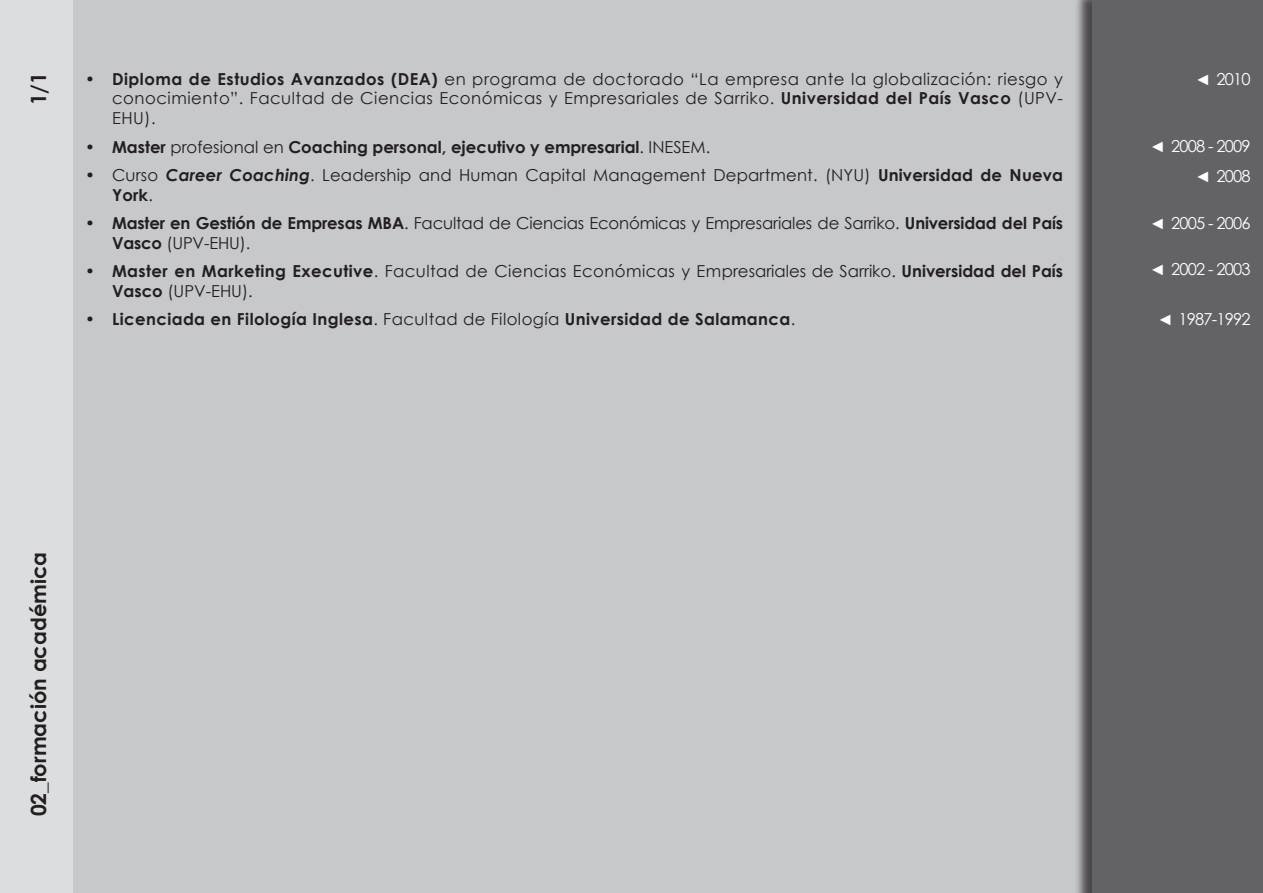
<style>
.page{position:relative;width:1263px;height:893px;background:#fff}
.page>*{position:absolute;margin:0;border:0;box-sizing:border-box;transform-origin:0 0}
.t1{font:700 21px "Century Gothic";color:#231f20}
.t2{font:16.5px/19.8px "Century Gothic";letter-spacing:.01em;color:#231f20}
.t3{font:16.5px/19.8px "Century Gothic";letter-spacing:-.01em;color:#231f20}
.t4{font:700 16.5px "Century Gothic";letter-spacing:.025em;color:#231f20}
.t5{font:700 16.5px "Century Gothic";color:#231f20}
.t6{font:16.5px "Century Gothic";letter-spacing:-.05em;color:#fff}
.s1{font-weight:700}
.s2{font-weight:400}
.s3{font-weight:700;font-style:italic}
.s4{font-family:"Century";font-size:15px}
</style>
<div class="page">
<div style="left:0;top:0;width:1093px;height:893px;background:#c7c8ca"></div>
<div style="left:0;top:0;width:72px;height:893px;background:#dcdddf"></div>
<div style="left:1074px;top:0;width:189px;height:893px;background:#231f20;opacity:.75"></div>
<div style="left:1093px;top:0;width:170px;height:893px;background:#636366"></div>
<p class="t2" style="left:112px;top:69px;width:952px;text-align:justify;text-indent:-27px"><span class="s1">• Diploma de Estudios Avanzados (DEA)</span> en programa de doctorado “La empresa ante la globalización: riesgo y conocimiento”. Facultad de Ciencias Económicas y Empresariales de Sarriko. <span class="s1">Universidad del País Vasco</span> (UPV-EHU).</p>
<p class="t5" style="left:85px;top:136px;width:627px">• Master <span class="s2">profesional en</span> Coaching personal, ejecutivo y empresarial<span class="s2">. INESEM.</span></p>
<p class="t2" style="left:112px;top:165px;width:952px;text-indent:-27px">• Curso <span class="s3">Career Coaching</span>. Leadership and Human Capital Management Department. (NYU) <span class="s1">Universidad de Nueva<br>York</span>.</p>
<p class="t3" style="left:112px;top:213px;width:952px;text-indent:-27px"><span class="s1">• Master en Gestión de Empresas MBA</span>. Facultad de Ciencias Económicas y Empresariales de Sarriko. <span class="s1">Universidad del País<br>Vasco</span> (UPV-EHU).</p>
<p class="t2" style="left:112px;top:261px;width:952px;text-indent:-27px"><span class="s1">• Master en Marketing Executive</span>. Facultad de Ciencias Económicas y Empresariales de Sarriko. <span class="s1">Universidad del País<br>Vasco</span> (UPV-EHU).</p>
<p class="t4" style="left:85px;top:309px;width:712px">• Licenciada en Filología Inglesa<span class="s2">. Facultad de Filología</span> Universidad de Salamanca<span class="s2">.</span></p>
<p class="t1" style="left:25px;top:105px;width:35px;rotate:-90deg">1/1</p>
<p class="t6" style="left:1195px;top:69px;width:57px"><span class="s4">◄</span> 2010</p>
<p class="t6" style="left:1150px;top:136px;width:102px"><span class="s4">◄</span> 2008 - 2009</p>
<p class="t6" style="left:1195px;top:166px;width:57px"><span class="s4">◄</span> 2008</p>
<p class="t6" style="left:1150px;top:213px;width:102px"><span class="s4">◄</span> 2005 - 2006</p>
<p class="t6" style="left:1150px;top:259px;width:102px"><span class="s4">◄</span> 2002 - 2003</p>
<p class="t6" style="left:1158px;top:308px;width:94px"><span class="s4">◄</span> 1987-1992</p>
<p class="t1" style="left:25px;top:816px;width:266px;rotate:-90deg">02_formación académica</p>
</div>
